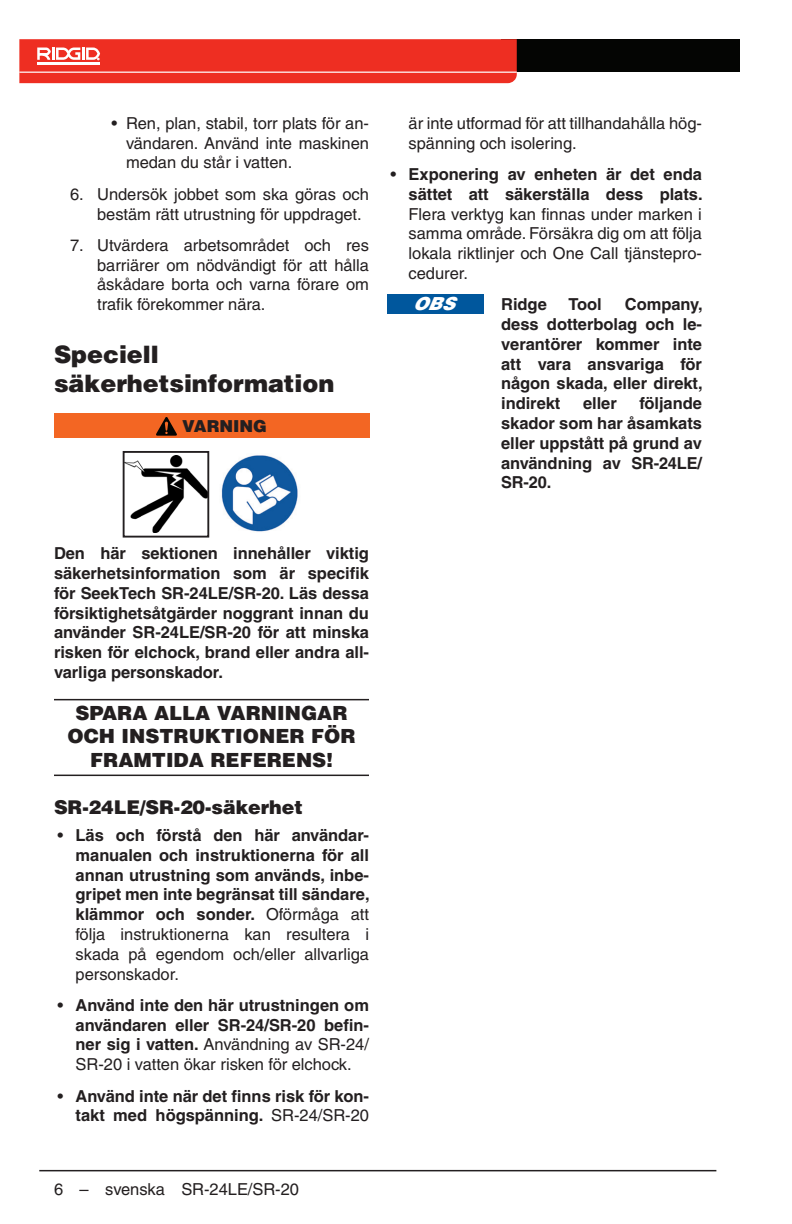
<style>
.page{position:relative;width:792px;height:1224px;background:#fff}
.page>*{position:absolute;margin:0;border:0;box-sizing:border-box;transform-origin:0 0}
.Head_1___h1{font:900 24px/28.8px "Helvetica LT Std";letter-spacing:-.005em;color:#231f20}
.Black_Caps_with_Rules{font:900 19.6px/23.4px "Helvetica LT Pro";color:#231f20;text-align:center}
.Head_2____h2_-_half{font:900 19px "Helvetica LT Pro";letter-spacing:-.005em;color:#231f20}
.Notice_White{font:italic 900 18px "Helvetica LT Pro";color:#fff}
.Basic_Bold____bb{font:700 16.4px/19.8px "Helvetica LT Pro";color:#231f20;text-align:justify}
.t1{font:16.4px/19.8px "Helvetica LT Pro";letter-spacing:-.005em;color:#231f20;text-align:justify}
.Basic_Bold___bb_-_half{font:700 16.4px/19.8px "Helvetica LT Pro";letter-spacing:-.005em;color:#231f20;text-align:justify}
.t2{font:900 16.4px "Helvetica LT Pro";letter-spacing:-.005em;color:#231f20}
.s1{font-weight:700}
.s2{font-weight:400}
</style>
<div class="page">
<hr style="left:39px;top:1170px;width:677px;height:1px;background:#231f20">
<div style="left:502px;top:39px;width:238px;height:33px;background:#040503"></div>
<svg style="left:19px;top:39px;width:498px;height:44px"></svg>
<hr style="left:54px;top:699px;width:315px;height:1px;background:#231f20">
<hr style="left:54px;top:775px;width:315px;height:1px;background:#231f20">
<div style="left:54px;top:413px;width:315px;height:25px;background:#f26724"></div>
<svg style="left:156px;top:417px;width:21px;height:18px"></svg>
<img style="left:221px;top:455px;width:77px;height:77px">
<img style="left:126px;top:456px;width:80px;height:77px">
<div style="left:123px;top:451px;width:86px;height:87px;border:2px solid #231f20"></div>
<div style="left:387px;top:294px;width:96px;height:19px;background:#00579d"></div>
<p class="t1" style="left:126px;top:113px;width:245px;text-indent:-14px">• Ren, plan, stabil, torr plats för an&shy;vändaren. Använd inte maskinen medan du står i vatten.</p>
<p class="t1" style="left:97px;top:184px;width:273px;text-indent:-27px">6. Undersök jobbet som ska göras och bestäm rätt utrustning för uppdraget.</p>
<p class="t1" style="left:97px;top:235px;width:273px;text-indent:-27px">7. Utvärdera arbetsområdet och res barriärer om nödvändigt för att hålla åskådare borta och varna förare om trafik förekommer nära.</p>
<p class="Head_1___h1" style="left:54px;top:339px;width:282px">Speciell säkerhetsinformation</p>
<p class="t2" style="left:182px;top:416px;width:86px">VARNING</p>
<p class="t1" style="left:409px;top:113px;width:295px">är inte utformad för att tillhandahålla hög&shy;spänning och isolering.</p>
<p class="t1" style="left:409px;top:164px;width:296px;text-indent:-18px">• <span class="s1">Exponering av enheten är det enda sättet att säkerställa dess plats.<br></span>Flera verktyg kan finnas under marken i samma område. Försäkra dig om att följa lokala riktlinjer och One Call tjänstepro&shy;cedurer.</p>
<p class="Notice_White" style="left:413px;top:292px;width:43px">OBS</p>
<p class="Basic_Bold___bb_-_half" style="left:501px;top:295px;width:47px">Ridge</p>
<p class="Basic_Bold___bb_-_half" style="left:568px;top:295px;width:35px">Tool</p>
<p class="Basic_Bold___bb_-_half" style="left:501px;top:295px;width:203px;text-indent:124px">Company, dess dotterbolag och le&shy;verantörer kommer inte att vara ansvariga för någon skada, eller direkt, indirekt</p>
<p class="Basic_Bold___bb_-_half" style="left:501px;top:394px;width:202px;text-indent:138px">följande skador som har åsamkats eller uppstått på grund av användning av SR‑24LE/ SR-20.</p>
<p class="Basic_Bold___bb_-_half" style="left:583px;top:394px;width:35px">eller</p>
<p class="Basic_Bold____bb" style="left:54px;top:544px;width:317px">Den här sektionen innehåller viktig säkerhetsinformation som är specifik för SeekTech SR-24LE/SR-20. Läs dessa försiktighetsåtgärder noggrant innan du använder SR‑24LE/SR-20 för att minska risken för elchock, brand eller andra all&shy;varliga personskador.</p>
<p class="Black_Caps_with_Rules" style="left:67px;top:701px;width:290px">SPARA ALLA VARNINGAR<br>OCH INSTRUKTIONER FÖR<br>FRAMTIDA REFERENS!</p>
<p class="Head_2____h2_-_half" style="left:54px;top:795px;width:250px">SR‑24LE/SR-20-säkerhet</p>
<p class="Basic_Bold____bb" style="left:76px;top:825px;width:296px;text-indent:-18px"><span class="s2">•</span> Läs och förstå den här användar&shy;manualen och instruktionerna för all annan utrustning som används, inbe&shy;gripet men inte begränsat till sändare, klämmor och sonder. <span class="s2">Oförmåga att följa instruktionerna kan resultera i skada på egendom och/eller allvarliga personskador.</span></p>
<p class="Basic_Bold____bb" style="left:76px;top:995px;width:295px;text-indent:-18px"><span class="s2">•</span> Använd inte den här utrustningen om användaren eller SR‑24/SR-20 befin&shy;ner sig i vatten. <span class="s2">Användning av SR‑24/ SR-20 i vatten ökar risken för elchock.</span></p>
<p class="Basic_Bold____bb" style="left:58px;top:1086px;width:313px;text-align:right"><span class="s2">•</span> Använd inte när det finns risk för kon&shy;takt med högspänning. <span class="s2">SR‑24/SR-20</span></p>
<p class="t1" style="left:54px;top:1180px;width:247px">6 – svenska SR-24LE/SR-20</p>
</div>
